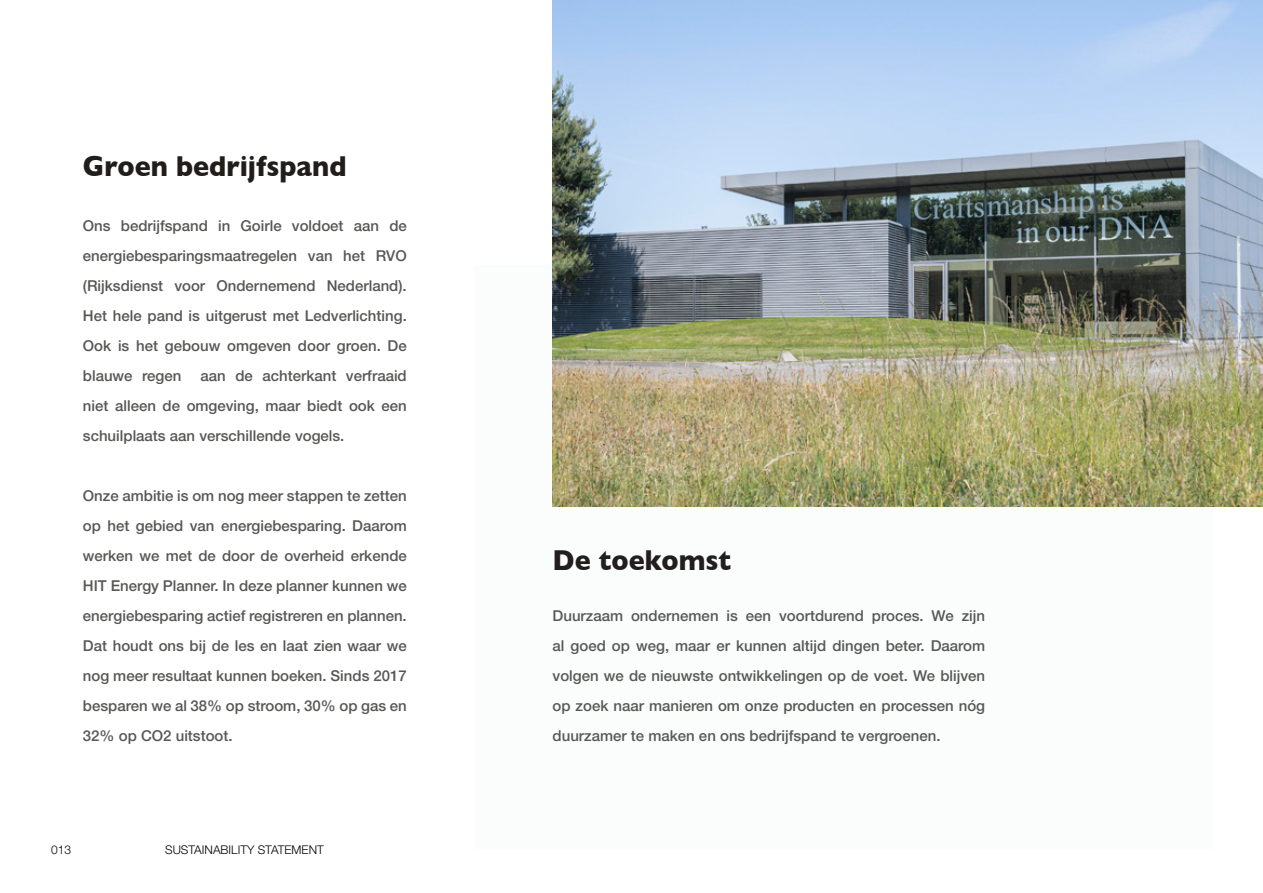
<style>
.page{position:relative;width:1263px;height:893px;background:#fff}
.page>*{position:absolute;margin:0;border:0;box-sizing:border-box;transform-origin:0 0}
.t1{font:700 29.4px "Gill Sans";letter-spacing:.005em;color:#211d1b;scale:.92 1}
.t2{font:700 29.4px "Gill Sans";color:#211e1c;scale:.92 1}
.t3{font:500 15px/30px "Helvetica Neue";color:#575756;text-align:justify}
.t4{font:500 15px/30px "Helvetica Neue";color:#585856;text-align:justify}
.t5{font:300 12px "Helvetica Neue";color:#000}
</style>
<div class="page">
<div style="left:475px;top:265px;width:738px;height:584px;background:#fbfdfd"></div>
<img style="left:552px;top:0;width:711px;height:506px">
<h1 class="t1" style="left:83px;top:143px;width:288px">Groen bedrijfspand</h1>
<p class="t3" style="left:83px;top:210px;width:325px">Ons bedrijfspand in Goirle voldoet aan de energiebesparingsmaatregelen van het RVO (Rijksdienst voor Ondernemend Nederland).<br>Het hele pand is uitgerust met Ledverlichting.<br>Ook is het gebouw omgeven door groen. De blauwe regen</p>
<p class="t3" style="left:83px;top:360px;width:325px;text-indent:118px">aan de achterkant verfraaid niet alleen de omgeving, maar biedt ook een schuilplaats aan verschillende vogels.</p>
<p class="t3" style="left:83px;top:480px;width:325px">Onze ambitie is om nog meer stappen te zetten op het gebied van energiebesparing. Daarom werken we met de door de overheid erkende HIT Energy Planner. In deze planner kunnen we energiebesparing actief registreren en plannen.<br>Dat houdt ons bij de les en laat zien waar we nog meer resultaat kunnen boeken. Sinds 2017 besparen we al 38% op stroom, 30% op gas en 32% op CO2 uitstoot.</p>
<p class="t5" style="left:51px;top:840px;width:28px">0013</p>
<p class="t5" style="left:58px;top:840px;width:15px">13</p>
<p class="t5" style="left:165px;top:840px;width:160px">SUSTAINABILITY STATEMENT</p>
<h1 class="t2" style="left:552px;top:537px;width:195px">De toekomst</h1>
<p class="t4" style="left:552px;top:600px;width:434px">Duurzaam ondernemen is een voortdurend proces. We zijn al goed op weg, maar er kunnen altijd dingen beter. Daarom volgen we de nieuwste ontwikkelingen op de voet. We blijven op zoek naar manieren om onze producten en processen nóg duurzamer te maken en ons bedrijfspand te vergroenen.</p>
</div>
